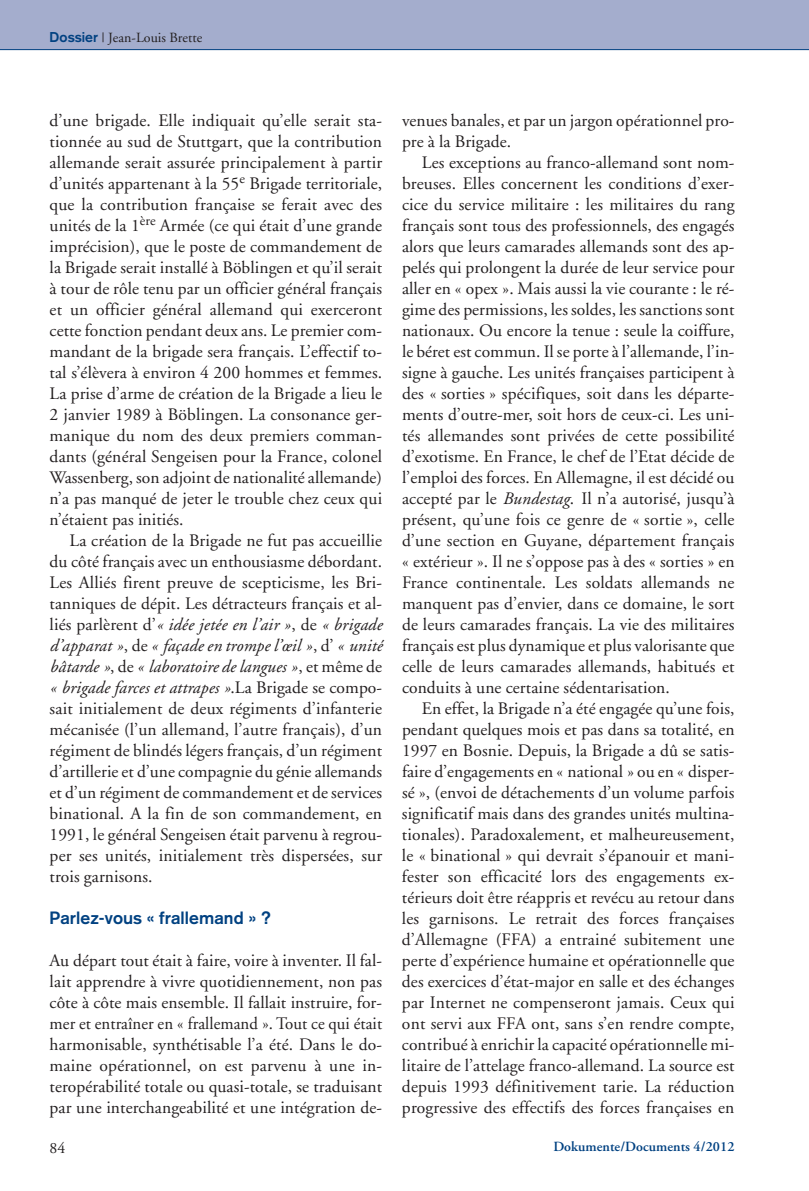
<style>
.page{position:relative;width:809px;height:1191px;background:#fff}
.page>*{position:absolute;margin:0;border:0;box-sizing:border-box;transform-origin:0 0}
.t1{font:17.5px/21px "Adobe Garamond";letter-spacing:.005em;color:#231f20;text-align:justify}
.t2{font:700 17.5px "Akzidenz Grotesk";letter-spacing:.005em;color:#014181}
.t3{font:15.75px "Adobe Garamond";color:#231f20}
.t4{font:600 14px "Adobe Garamond";letter-spacing:.005em;color:#014181}
.t5{font:14px "Adobe Garamond";letter-spacing:.005em;color:#231f20}
.s1{font-family:"Akzidenz Grotesk";font-weight:700;color:#014181}
.s2{font-style:italic}
</style>
<div class="page">
<div style="left:0;top:0;width:809px;height:50px;background:#a4adcd"></div>
<hr style="left:0;top:49px;width:809px;height:1px;background:#014181">
<p class="t5" style="left:50px;top:32px;width:154px"><span class="s1">Dossier</span> | Jean-Louis Brette</p>
<p class="t1" style="left:50px;top:111px;width:334px">d’une brigade. Elle indiquait qu’elle serait sta&shy;tionnée au sud de Stuttgart, que la contribution allemande serait assurée principalement à partir d’unités appartenant à la 55<sup>e</sup> Brigade territoriale, que la contribution française se ferait avec des unités de la 1<sup>ère</sup> Armée (ce qui était d’une grande imprécision), que le poste de commandement de la Brigade serait installé à Böblingen et qu’il serait à tour de rôle tenu par un officier général français et un officier général allemand qui exerceront cette fonction pendant deux ans. Le premier com&shy;mandant de la brigade sera français. L’effectif to&shy;tal s’élèvera à environ 4 200 hommes et femmes.<br>La prise d’arme de création de la Brigade a lieu le 2 janvier 1989 à Böblingen. La consonance ger&shy;manique du nom des deux premiers comman&shy;dants (général Sengeisen pour la France, colonel Wassenberg, son adjoint de nationalité allemande) n’a pas manqué de jeter le trouble chez ceux qui n’étaient pas initiés.</p>
<p class="t1" style="left:50px;top:531px;width:334px;text-indent:20px">La création de la Brigade ne fut pas accueillie du côté français avec un enthousiasme débordant.<br>Les Alliés firent preuve de scepticisme, les Bri&shy;tanniques de dépit. Les détracteurs français et al&shy;liés parlèrent d’<span class="s2">« idée jetée en l’air »</span>, de <span class="s2">« brigade d’apparat »</span>, de <span class="s2">« façade en trompe l’œil »</span>, d’ <span class="s2">« unité bâtarde »</span>, de <span class="s2">« laboratoire de langues »</span>, et même de <span class="s2">« brigade farces et attrapes »</span>.La Brigade se compo&shy;sait initialement de deux régiments d’infanterie mécanisée (l’un allemand, l’autre français), d’un régiment de blindés légers français, d’un régiment d’artillerie et d’une compagnie du génie allemands et d’un régiment de commandement et de services binational. A la fin de son commandement, en 1991, le général Sengeisen était parvenu à regrou&shy;per ses unités, initialement très dispersées, sur trois garnisons.</p>
<p class="t2" style="left:50px;top:912px;width:223px">Parlez-vous « frallemand » ?</p>
<p class="t1" style="left:50px;top:951px;width:334px">Au départ tout était à faire, voire à inventer. Il fal&shy;lait apprendre à vivre quotidiennement, non pas côte à côte mais ensemble. Il fallait instruire, for&shy;mer et entraîner en « frallemand ». Tout ce qui était harmonisable, synthétisable l’a été. Dans le do&shy;maine opérationnel, on est parvenu à une in&shy;teropérabilité totale ou quasi-totale, se traduisant par une interchangeabilité et une intégration de-</p>
<p class="t1" style="left:402px;top:111px;width:334px">venues banales, et par un jargon opérationnel pro&shy;pre à la Brigade.</p>
<p class="t1" style="left:402px;top:153px;width:334px;text-indent:20px">Les exceptions au franco-allemand sont nom&shy;breuses. Elles concernent les conditions d’exer&shy;cice du service militaire : les militaires du rang français sont tous des professionnels, des engagés alors que leurs camarades allemands sont des ap&shy;pelés qui prolongent la durée de leur service pour aller en « opex ». Mais aussi la vie courante : le ré&shy;gime des permissions, les soldes, les sanctions sont nationaux. Ou encore la tenue : seule la coiffure, le béret est commun. Il se porte à l’allemande, l’in&shy;signe à gauche. Les unités françaises participent à des « sorties » spécifiques, soit dans les départe&shy;ments d’outre-mer, soit hors de ceux-ci. Les uni&shy;tés allemandes sont privées de cette possibilité d’exotisme. En France, le chef de l’Etat décide de l’emploi des forces. En Allemagne, il est décidé ou accepté par le <span class="s2">Bundestag</span>. Il n’a autorisé, jusqu’à présent, qu’une fois ce genre de « sortie », celle d’une section en Guyane, département français « extérieur ». Il ne s’oppose pas à des « sorties » en France continentale. Les soldats allemands ne manquent pas d’envier, dans ce domaine, le sort de leurs camarades français. La vie des militaires français est plus dynamique et plus valorisante que celle de leurs camarades allemands, habitués et conduits à une certaine sédentarisation.</p>
<p class="t1" style="left:402px;top:699px;width:334px;text-indent:20px">En effet, la Brigade n’a été engagée qu’une fois, pendant quelques mois et pas dans sa totalité, en 1997 en Bosnie. Depuis, la Brigade a dû se satis&shy;faire d’engagements en « national » ou en « disper&shy;sé », (envoi de détachements d’un volume parfois significatif mais dans des grandes unités multina&shy;tionales). Paradoxalement, et malheureusement, le « binational » qui devrait s’épanouir et mani&shy;fester son efficacité lors des engagements ex&shy;térieurs doit être réappris et revécu au retour dans les garnisons. Le retrait des forces françaises d’Allemagne (FFA) a entrainé subitement une perte d’expérience humaine et opérationnelle que des exercices d’état-major en salle et des échanges par Internet ne compenseront jamais. Ceux qui ont servi aux FFA ont, sans s’en rendre compte, contribué à enrichir la capacité opérationnelle mi&shy;litaire de l’attelage franco-allemand. La source est depuis 1993 définitivement tarie. La réduction progressive des effectifs des forces françaises en</p>
<p class="t3" style="left:50px;top:1141px;width:17px">84</p>
<p class="t4" style="left:553px;top:1141px;width:183px">Dokumente/Documents 4/2012</p>
</div>
